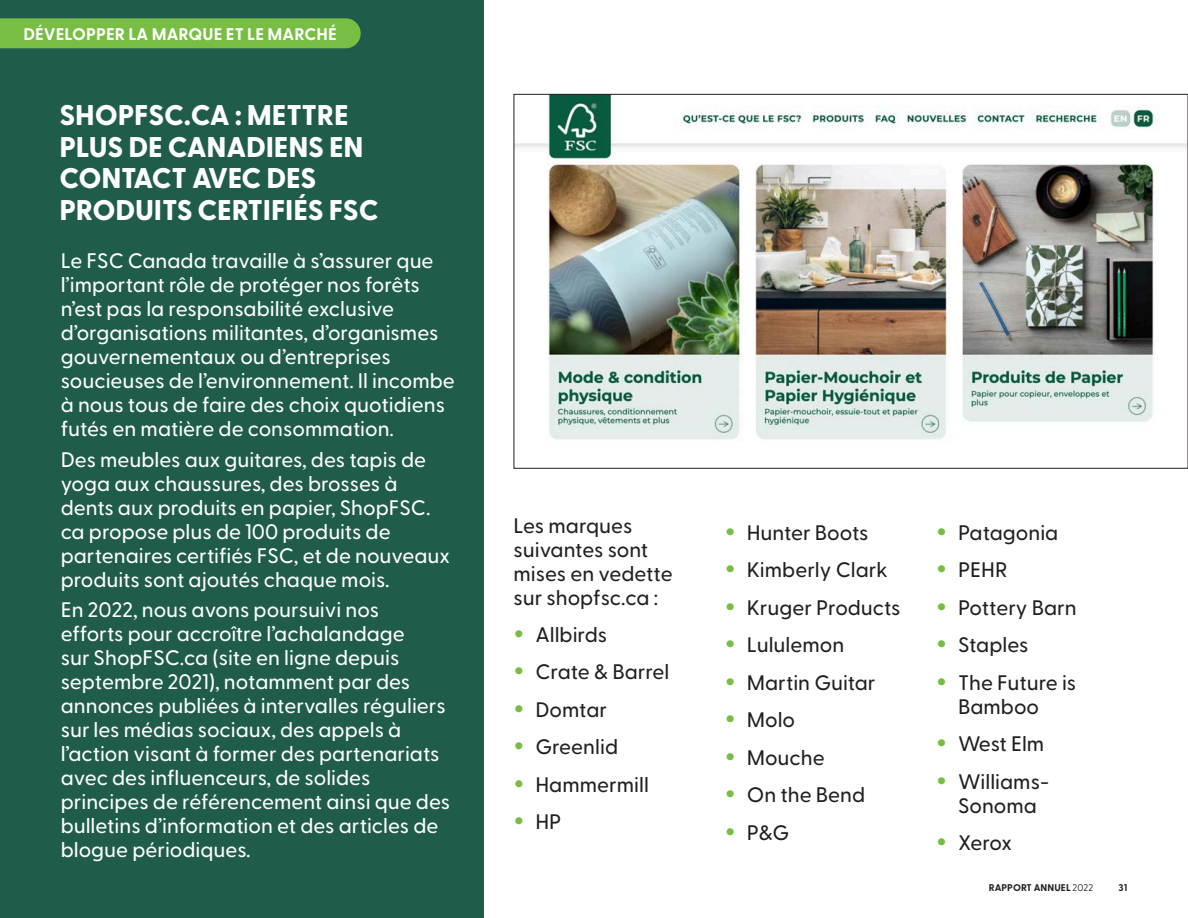
<style>
.page{position:relative;width:1188px;height:918px;background:#fff}
.page>*{position:absolute;margin:0;border:0;box-sizing:border-box;transform-origin:0 0}
.t1{font:800 28.5px/31.5px "Greycliff CF";letter-spacing:-.005em;color:#fff}
.t2{font:500 21px/24px "Greycliff CF";color:#fff}
.t3{font:500 21px/24px "Greycliff CF";color:#231f20}
.t4{font:700 16.95px "Greycliff CF";letter-spacing:.01em;color:#fff}
.t5{font:700 9.75px "Greycliff CF";letter-spacing:.01em;color:#231f20}
.s1{font-weight:800;font-size:30px;color:#77be42}
.s2{font-weight:400}
</style>
<div class="page">
<div style="left:0;top:0;width:484px;height:918px;background:#205c4c"></div>
<img style="left:516px;top:96px;width:670px;height:344px">
<div style="left:0;top:18px;width:361px;height:30px;background:#77be42"></div>
<p class="t4" style="left:23px;top:21px;width:315px">DÉVELOPPER LA MARQUE ET LE MARCHÉ</p>
<p class="t1" style="left:60px;top:98px;width:321px">SHOPFSC.CA : METTRE<br>PLUS DE CANADIENS EN<br>CONTACT AVEC DES<br>PRODUITS CERTIFIÉS FSC</p>
<p class="t2" style="left:61px;top:247px;width:396px">Le FSC Canada travaille à s’assurer que l’important rôle de protéger nos forêts n’est pas la responsabilité exclusive d’organisations militantes, d’organismes gouvernementaux ou d’entreprises soucieuses de l’environnement. Il incombe à nous tous de faire des choix quotidiens futés en matière de consommation.</p>
<p class="t2" style="left:61px;top:446px;width:391px">Des meubles aux guitares, des tapis de yoga aux chaussures, des brosses à dents aux produits en papier, ShopFSC. ca propose plus de 100 produits de partenaires certifiés FSC, et de nouveaux produits sont ajoutés chaque mois.</p>
<p class="t2" style="left:61px;top:596px;width:391px">En 2022, nous avons poursuivi nos<br>efforts pour accroître l’achalandage<br>sur ShopFSC.ca (site en ligne depuis septembre 2021), notamment par des annonces publiées à intervalles réguliers sur les médias sociaux, des appels à l’action visant à former des partenariats avec des influenceurs, de solides principes de référencement ainsi que des bulletins d’information et des articles de blogue périodiques.</p>
<p class="t3" style="left:514px;top:512px;width:161px">Les marques suivantes sont mises en vedette sur shopfsc.ca :</p>
<p class="t3" style="left:514px;top:621px;width:95px"><span class="s1">•</span> Allbirds</p>
<p class="t3" style="left:514px;top:659px;width:157px"><span class="s1">•</span> Crate &amp; Barrel</p>
<p class="t3" style="left:514px;top:696px;width:95px"><span class="s1">•</span> Domtar</p>
<p class="t3" style="left:514px;top:734px;width:106px"><span class="s1">•</span> Greenlid</p>
<p class="t3" style="left:514px;top:771px;width:137px"><span class="s1">•</span> Hammermill</p>
<p class="t3" style="left:514px;top:809px;width:49px"><span class="s1">•</span> HP</p>
<p class="t3" style="left:725px;top:519px;width:145px"><span class="s1">•</span> Hunter Boots</p>
<p class="t3" style="left:725px;top:556px;width:164px"><span class="s1">•</span> Kimberly Clark</p>
<p class="t3" style="left:725px;top:594px;width:177px"><span class="s1">•</span> Kruger Products</p>
<p class="t3" style="left:725px;top:631px;width:121px"><span class="s1">•</span> Lululemon</p>
<p class="t3" style="left:725px;top:669px;width:152px"><span class="s1">•</span> Martin Guitar</p>
<p class="t3" style="left:725px;top:706px;width:72px"><span class="s1">•</span> Molo</p>
<p class="t3" style="left:725px;top:744px;width:101px"><span class="s1">•</span> Mouche</p>
<p class="t3" style="left:725px;top:781px;width:142px"><span class="s1">•</span> On the Bend</p>
<p class="t3" style="left:725px;top:819px;width:66px"><span class="s1">•</span> P&amp;G</p>
<p class="t3" style="left:936px;top:519px;width:124px"><span class="s1">•</span> Patagonia</p>
<p class="t3" style="left:936px;top:556px;width:73px"><span class="s1">•</span> PEHR</p>
<p class="t3" style="left:936px;top:594px;width:142px"><span class="s1">•</span> Pottery Barn</p>
<p class="t3" style="left:936px;top:631px;width:94px"><span class="s1">•</span> Staples</p>
<p class="t3" style="left:958px;top:669px;width:120px;text-indent:-22px"><span class="s1">•</span> The Future is<br>Bamboo</p>
<p class="t3" style="left:936px;top:730px;width:110px"><span class="s1">•</span> West Elm</p>
<p class="t3" style="left:936px;top:768px;width:114px;text-align:center"><span class="s1">•</span> Williams-<br>Sonoma</p>
<p class="t3" style="left:936px;top:829px;width:77px"><span class="s1">•</span> Xerox</p>
<p class="t5" style="left:989px;top:880px;width:106px">RAPPORT ANNUEL <span class="s2">2022</span></p>
<p class="t5" style="left:1119px;top:880px;width:10px">31</p>
</div>
